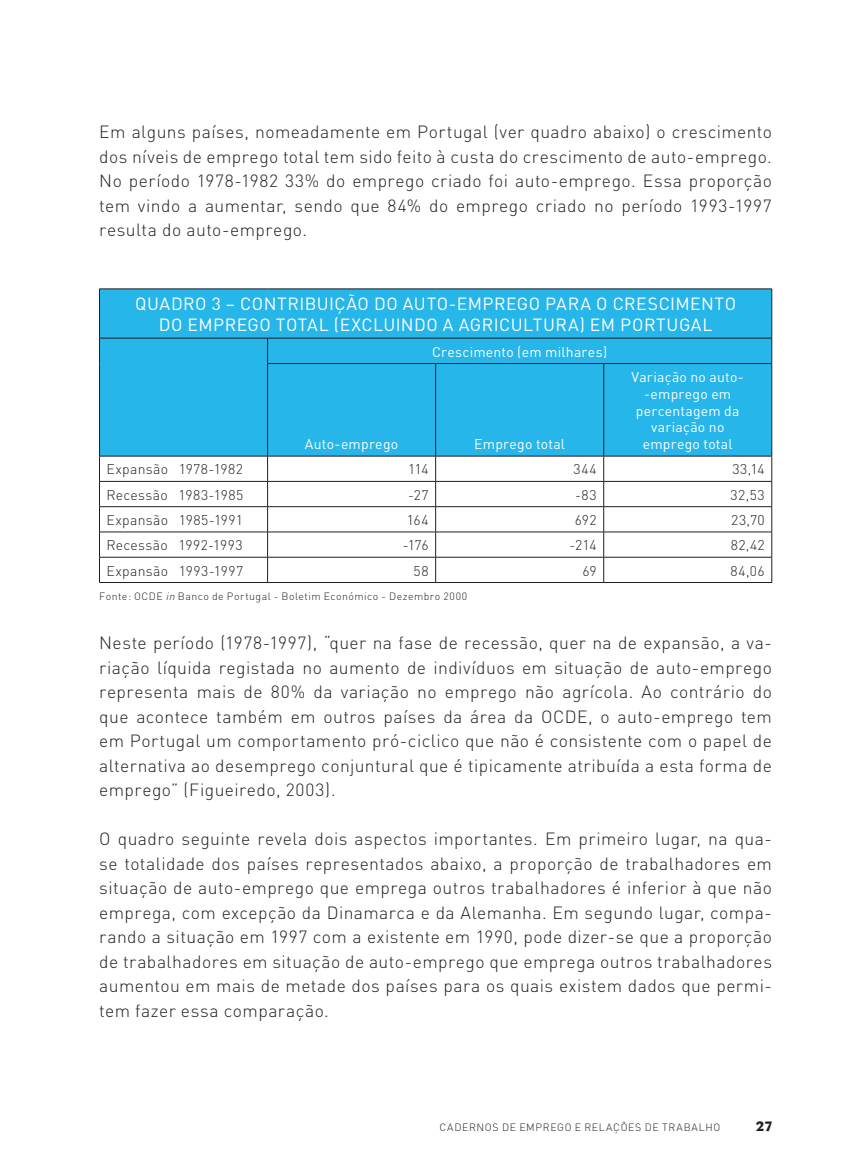
<style>
.page{position:relative;width:844px;height:1166px;background:#fff}
.page>*{position:absolute;margin:0;border:0;box-sizing:border-box;transform-origin:0 0}
.t1{font:300 17.5px/24.5px "DIN";letter-spacing:.025em;color:#231f20;text-align:justify}
.t2{font:17.5px/21px "DIN";letter-spacing:.03em;color:#fff;text-align:center}
.t3{font:300 14px "DIN";letter-spacing:.025em;color:#231f20}
.t4{font:14px/16.8px "DIN";letter-spacing:.015em;color:#fff;text-align:center}
.t5{font:14px "Eagle";color:#231f20}
.t6{font:300 10.5px "DIN";letter-spacing:.055em;color:#231f20}
.s1{font-style:italic}
</style>
<div class="page">
<div style="left:100px;top:290px;width:671px;height:166px;background:#26b6ea"></div>
<hr style="left:99px;top:481px;width:168px;height:1px;background:#231f20">
<hr style="left:267px;top:481px;width:168px;height:1px;background:#231f20">
<hr style="left:435px;top:481px;width:168px;height:1px;background:#231f20">
<hr style="left:603px;top:481px;width:168px;height:1px;background:#231f20">
<hr style="left:99px;top:506px;width:168px;height:1px;background:#231f20">
<hr style="left:267px;top:506px;width:168px;height:1px;background:#231f20">
<hr style="left:435px;top:506px;width:168px;height:1px;background:#231f20">
<hr style="left:603px;top:506px;width:168px;height:1px;background:#231f20">
<hr style="left:99px;top:532px;width:168px;height:1px;background:#231f20">
<hr style="left:267px;top:532px;width:168px;height:1px;background:#231f20">
<hr style="left:435px;top:532px;width:168px;height:1px;background:#231f20">
<hr style="left:603px;top:532px;width:168px;height:1px;background:#231f20">
<hr style="left:99px;top:557px;width:168px;height:1px;background:#231f20">
<hr style="left:267px;top:557px;width:168px;height:1px;background:#231f20">
<svg style="left:267px;top:457px;width:1px;height:125px"></svg>
<hr style="left:435px;top:557px;width:168px;height:1px;background:#231f20">
<svg style="left:435px;top:457px;width:1px;height:125px"></svg>
<hr style="left:603px;top:557px;width:168px;height:1px;background:#231f20">
<svg style="left:603px;top:457px;width:1px;height:125px"></svg>
<hr style="left:267px;top:338px;width:168px;height:1px;background:#231f20">
<hr style="left:435px;top:338px;width:168px;height:1px;background:#231f20">
<hr style="left:603px;top:338px;width:168px;height:1px;background:#231f20">
<hr style="left:267px;top:363px;width:168px;height:1px;background:#231f20">
<hr style="left:435px;top:363px;width:168px;height:1px;background:#231f20">
<hr style="left:603px;top:363px;width:168px;height:1px;background:#231f20">
<hr style="left:267px;top:456px;width:168px;height:1px;background:#231f20">
<hr style="left:435px;top:456px;width:168px;height:1px;background:#231f20">
<hr style="left:603px;top:456px;width:168px;height:1px;background:#231f20">
<hr style="left:99px;top:289px;width:168px;height:1px;background:#231f20">
<hr style="left:99px;top:289px;width:1px;height:49px;background:#231f20">
<hr style="left:267px;top:289px;width:168px;height:1px;background:#231f20">
<hr style="left:435px;top:289px;width:168px;height:1px;background:#231f20">
<hr style="left:603px;top:289px;width:168px;height:1px;background:#231f20">
<hr style="left:771px;top:289px;width:1px;height:49px;background:#231f20">
<svg style="left:771px;top:338px;width:1px;height:25px"></svg>
<hr style="left:771px;top:364px;width:1px;height:92px;background:#231f20">
<svg style="left:99px;top:457px;width:1px;height:125px"></svg>
<svg style="left:771px;top:456px;width:1px;height:126px"></svg>
<hr style="left:99px;top:582px;width:168px;height:1px;background:#231f20">
<hr style="left:267px;top:582px;width:168px;height:1px;background:#231f20">
<hr style="left:435px;top:582px;width:168px;height:1px;background:#231f20">
<hr style="left:603px;top:582px;width:168px;height:1px;background:#231f20">
<hr style="left:435px;top:364px;width:1px;height:92px;background:#231f20">
<hr style="left:603px;top:364px;width:1px;height:92px;background:#231f20">
<hr style="left:99px;top:338px;width:168px;height:1px;background:#231f20">
<svg style="left:99px;top:338px;width:1px;height:25px"></svg>
<svg style="left:267px;top:338px;width:1px;height:25px"></svg>
<hr style="left:99px;top:363px;width:1px;height:93px;background:#231f20">
<hr style="left:267px;top:364px;width:1px;height:92px;background:#231f20">
<hr style="left:99px;top:456px;width:168px;height:1px;background:#231f20">
<p class="t1" style="left:99px;top:119px;width:674px">Em alguns países, nomeadamente em Portugal (ver quadro abaixo) o crescimento dos níveis de emprego total tem sido feito à custa do crescimento de auto-emprego.<br>No período 1978-1982 33% do emprego criado foi auto-emprego. Essa proporção tem vindo a aumentar, sendo que 84% do emprego criado no período 1993-1997 resulta do auto-emprego.</p>
<p class="t2" style="left:135px;top:293px;width:602px">QUADRO 3 – CONTRIBUIÇÃO DO AUTO-EMPREGO PARA O CRESCIMENTO<br>DO EMPREGO TOTAL (EXCLUINDO A AGRICULTURA) EM PORTUGAL</p>
<p class="t4" style="left:432px;top:343px;width:176px">Crescimento (em milhares)</p>
<p class="t4" style="left:305px;top:435px;width:95px">Auto-emprego</p>
<p class="t4" style="left:474px;top:435px;width:92px">Emprego total</p>
<p class="t4" style="left:631px;top:368px;width:114px">Variação no auto--emprego em percentagem da variação no emprego total</p>
<p class="t3" style="left:106px;top:461px;width:138px">Expansão 1978-1982</p>
<p class="t3" style="left:408px;top:461px;width:22px">114</p>
<p class="t3" style="left:573px;top:461px;width:25px">344</p>
<p class="t3" style="left:732px;top:461px;width:34px">33,14</p>
<p class="t3" style="left:106px;top:486px;width:138px">Recessão 1983-1985</p>
<p class="t3" style="left:408px;top:486px;width:22px">-27</p>
<p class="t3" style="left:575px;top:486px;width:23px">-83</p>
<p class="t3" style="left:730px;top:486px;width:36px">32,53</p>
<p class="t3" style="left:106px;top:511px;width:138px">Expansão 1985-1991</p>
<p class="t3" style="left:406px;top:511px;width:23px">164</p>
<p class="t3" style="left:574px;top:511px;width:23px">692</p>
<p class="t3" style="left:731px;top:511px;width:35px">23,70</p>
<p class="t3" style="left:106px;top:536px;width:138px">Recessão 1992-1993</p>
<p class="t3" style="left:402px;top:536px;width:27px">-176</p>
<p class="t3" style="left:569px;top:536px;width:29px">-214</p>
<p class="t3" style="left:730px;top:536px;width:35px">82,42</p>
<p class="t3" style="left:106px;top:562px;width:138px">Expansão 1993-1997</p>
<p class="t3" style="left:413px;top:562px;width:17px">58</p>
<p class="t3" style="left:582px;top:562px;width:16px">69</p>
<p class="t3" style="left:730px;top:562px;width:36px">84,06</p>
<p class="t6" style="left:99px;top:590px;width:369px">Fonte: OCDE <span class="s1">in</span> Banco de Portugal - Boletim Económico - Dezembro 2000</p>
<p class="t1" style="left:99px;top:630px;width:674px">Neste período (1978-1997), “quer na fase de recessão, quer na de expansão, a va&shy;riação líquida registada no aumento de indivíduos em situação de auto-emprego representa mais de 80% da variação no emprego não agrícola. Ao contrário do que acontece também em outros países da área da OCDE, o auto-emprego tem em Portugal um comportamento pró-ciclico que não é consistente com o papel de alternativa ao desemprego conjuntural que é tipicamente atribuída a esta forma de emprego” (Figueiredo, 2003).</p>
<p class="t1" style="left:99px;top:826px;width:674px">O quadro seguinte revela dois aspectos importantes. Em primeiro lugar, na qua&shy;se totalidade dos países representados abaixo, a proporção de trabalhadores em situação de auto-emprego que emprega outros trabalhadores é inferior à que não emprega, com excepção da Dinamarca e da Alemanha. Em segundo lugar, compa&shy;rando a situação em 1997 com a existente em 1990, pode dizer-se que a proporção de trabalhadores em situação de auto-emprego que emprega outros trabalhadores aumentou em mais de metade dos países para os quais existem dados que permi&shy;tem fazer essa comparação.</p>
<p class="t6" style="left:439px;top:1121px;width:282px">CADERNOS DE EMPREGO E RELAÇÕES DE TRABALHO</p>
<p class="t5" style="left:756px;top:1118px;width:17px">27</p>
</div>
